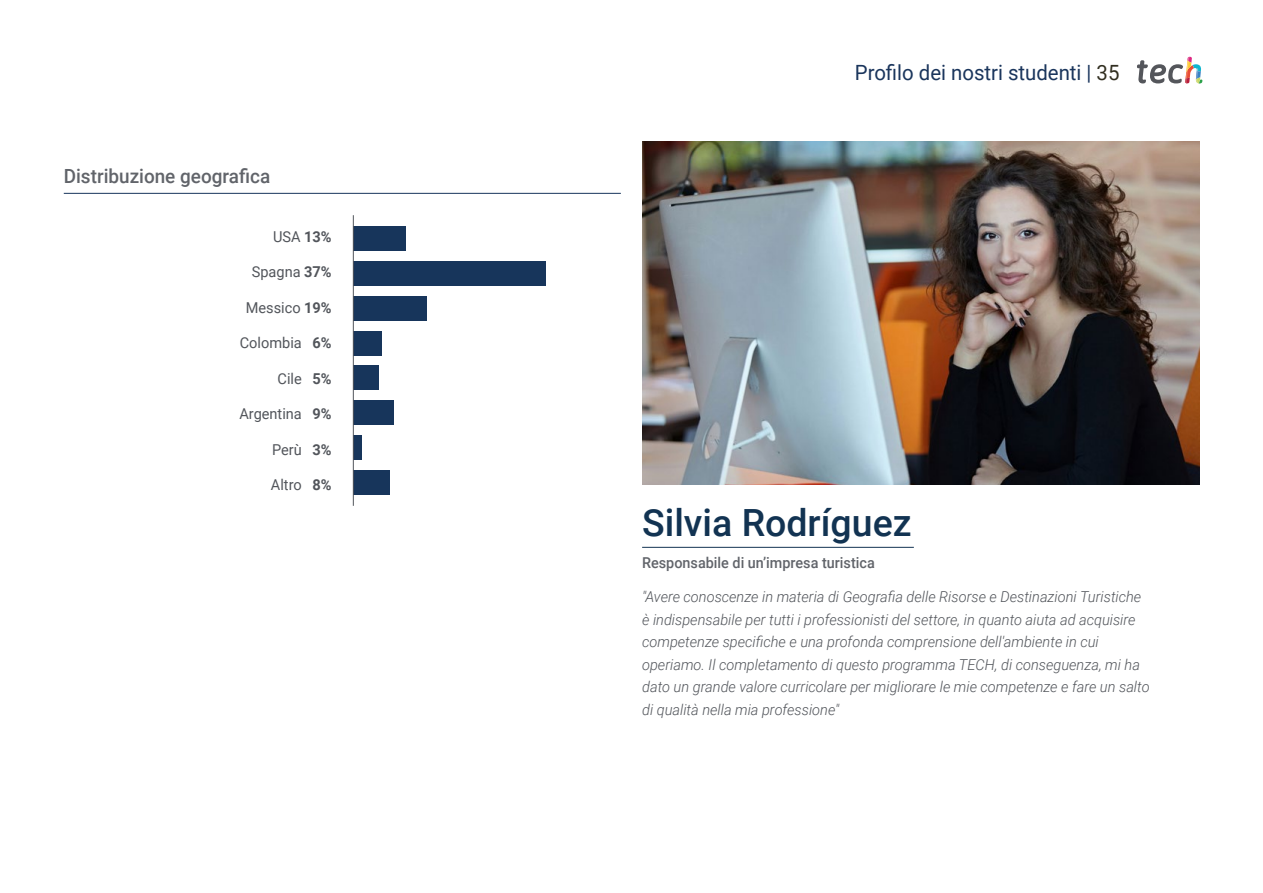
<style>
.page{position:relative;width:1263px;height:893px;background:#fff}
.page>*{position:absolute;margin:0;border:0;box-sizing:border-box;transform-origin:0 0}
.t1{font:500 37.5px "Roboto";color:#123352}
.t2{font:21px "Roboto";color:#1a355c}
.t3{font:500 19.5px "Roboto";color:#61646a}
.t4{font:italic 300 15px/22.5px "Roboto";color:#52555b}
.t5{font:15px "Roboto";color:#52555b}
.t6{font:500 15px "Roboto";color:#61646a;scale:.96 1}
.s1{font-weight:700}
.s2{color:#312e20}
</style>
<div class="page">
<svg style="left:1137px;top:57px;width:65px;height:27px"></svg>
<hr style="left:642px;top:547px;width:272px;height:1px;background:#123352">
<img style="left:642px;top:141px;width:557px;height:343px">
<hr style="left:64px;top:193px;width:557px;height:1px;background:#17355b">
<div style="left:353px;top:226px;width:53px;height:25px;background:#17355b"></div>
<div style="left:353px;top:400px;width:41px;height:25px;background:#17355b"></div>
<div style="left:353px;top:261px;width:193px;height:25px;background:#17355b"></div>
<div style="left:353px;top:435px;width:9px;height:25px;background:#17355b"></div>
<div style="left:353px;top:296px;width:74px;height:25px;background:#17355b"></div>
<div style="left:353px;top:470px;width:37px;height:25px;background:#17355b"></div>
<div style="left:353px;top:331px;width:29px;height:24px;background:#17355b"></div>
<div style="left:353px;top:366px;width:25px;height:24px;background:#17355b"></div>
<hr style="left:353px;top:215px;width:1px;height:291px;background:#52555b">
<h3 class="t3" style="left:64px;top:162px;width:208px">Distribuzione geografica</h3>
<p class="t5" style="left:273px;top:226px;width:60px">USA <span class="s1">13%</span></p>
<p class="t5" style="left:252px;top:262px;width:81px">Spagna <span class="s1">37%</span></p>
<p class="t5" style="left:246px;top:297px;width:87px">Messico <span class="s1">19%</span></p>
<p class="t5" style="left:240px;top:333px;width:93px">Colombia <span class="s1">6%</span></p>
<p class="t5" style="left:278px;top:368px;width:56px">Cile <span class="s1">5%</span></p>
<p class="t5" style="left:239px;top:404px;width:94px">Argentina <span class="s1">9%</span></p>
<p class="t5" style="left:272px;top:439px;width:61px">Perù <span class="s1">3%</span></p>
<p class="t5" style="left:271px;top:475px;width:62px">Altro <span class="s1">8%</span></p>
<h2 class="t2" style="left:855px;top:57px;width:266px">Profilo dei nostri studenti | <span class="s2">35</span></h2>
<h1 class="t1" style="left:642px;top:496px;width:271px">Silvia Rodríguez</h1>
<p class="t6" style="left:642px;top:552px;width:244px">Responsabile di un’impresa turistica</p>
<p class="t4" style="left:642px;top:585px;width:509px">"Avere conoscenze in materia di Geografia delle Risorse e Destinazioni Turistiche è indispensabile per tutti i professionisti del settore, in quanto aiuta ad acquisire competenze specifiche e una profonda comprensione dell'ambiente in cui operiamo. Il completamento di questo programma TECH, di conseguenza, mi ha dato un grande valore curricolare per migliorare le mie competenze e fare un salto di qualità nella mia professione"</p>
</div>
